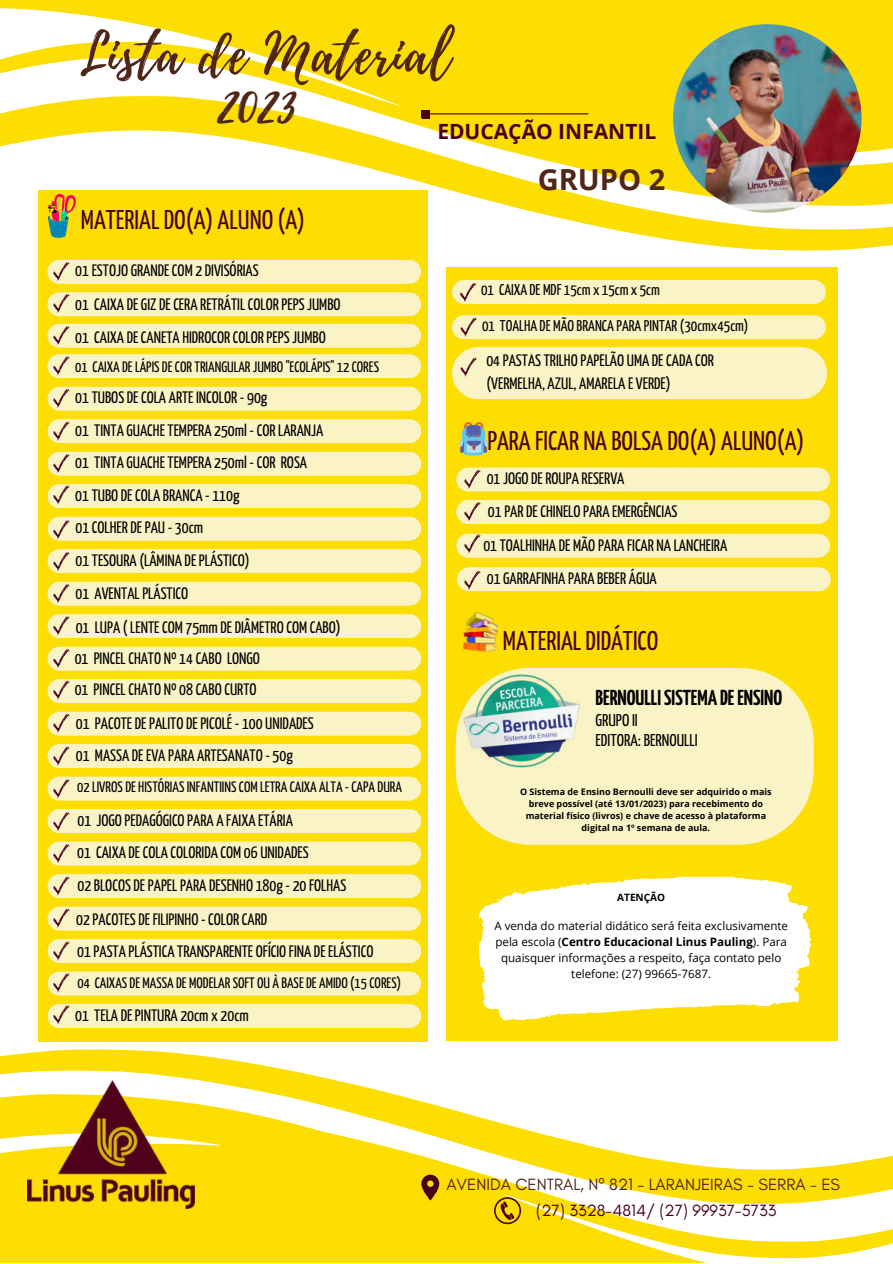
<style>
.page{position:relative;width:893px;height:1264px;background:#fff}
.page>*{position:absolute;margin:0;border:0;box-sizing:border-box;transform-origin:0 0}
.t1{font:55.5px "Playlist Script";letter-spacing:.02em;color:#502617}
.t2{font:49.5px "Playlist Script";color:#502617}
.t3{font:700 29.1px "Open Sans";color:#502617}
.t4{font:27px "Yanone Kaffeesatz";color:#48001a}
.t5{font:700 21.6px "Yanone Kaffeesatz";color:#000}
.t6{font:700 21px "Open Sans";color:#48001a}
.t7{font:17.1px/20.2px "Yanone Kaffeesatz";color:#000}
.t8{font:16.65px/25.8px "Glacial Indifference";color:#502617}
.t9{font:16.5px/33px "Yanone Kaffeesatz";color:#000}
.t10{font:15.6px "Yanone Kaffeesatz";color:#000}
.t11{font:15px "Yanone Kaffeesatz";color:#000}
.t12{font:11.55px/15.9px "Open Sans";color:#000;text-align:center}
.t13{font:700 10.05px "Open Sans";color:#000}
.t14{font:700 9px/12px "Open Sans";color:#000;text-align:center}
.s1{font-weight:700}
.s2{font-family:"Noto Sans"}
.s3{color:#48001a}
</style>
<div class="page">
<svg style="left:427px;top:206px;width:465px;height:45px"></svg>
<svg style="left:0;top:0;width:892px;height:206px;fill:#fdde02"></svg>
<img style="left:673px;top:24px;width:188px;height:189px;border-radius:50%">
<svg style="left:0;top:1049px;width:393px;height:45px"></svg>
<svg style="left:0;top:1094px;width:892px;height:168px;fill:#fdde02"></svg>
<img style="left:28px;top:1080px;width:166px;height:128px">
<svg style="left:421px;top:1174px;width:18px;height:26px"></svg>
<svg style="left:494px;top:1197px;width:27px;height:27px"></svg>
<div style="left:38px;top:190px;width:389px;height:851px;background:#fdde02"></div>
<div style="left:446px;top:267px;width:391px;height:774px;background:#fdde02"></div>
<svg style="left:421px;top:110px;width:9px;height:9px"></svg>
<hr style="left:427px;top:113px;width:161px;height:1px;background:#48001a">
<div style="left:48px;top:260px;width:373px;height:24px;background:#faf3c6"></div>
<svg style="left:48px;top:194px;width:28px;height:44px"></svg>
<svg style="left:460px;top:422px;width:27px;height:33px"></svg>
<img style="left:464px;top:612px;width:33px;height:39px">
<svg style="left:456px;top:668px;width:357px;height:176px;background:#faf1b8"></svg>
<img style="left:455px;top:668px;width:140px;height:111px">
<svg style="left:478px;top:876px;width:334px;height:144px;fill:#fff"></svg>
<div style="left:48px;top:292px;width:373px;height:24px;background:#faf3c6"></div>
<div style="left:48px;top:324px;width:373px;height:23px;background:#faf3c6"></div>
<div style="left:48px;top:354px;width:373px;height:24px;background:#faf3c6"></div>
<div style="left:48px;top:387px;width:373px;height:23px;background:#faf3c6"></div>
<div style="left:48px;top:419px;width:373px;height:24px;background:#faf3c6"></div>
<div style="left:48px;top:452px;width:373px;height:23px;background:#faf3c6"></div>
<div style="left:48px;top:484px;width:373px;height:24px;background:#faf3c6"></div>
<div style="left:48px;top:517px;width:373px;height:23px;background:#faf3c6"></div>
<div style="left:48px;top:582px;width:373px;height:23px;background:#faf3c6"></div>
<div style="left:48px;top:549px;width:373px;height:24px;background:#faf3c6"></div>
<div style="left:48px;top:614px;width:373px;height:24px;background:#faf3c6"></div>
<div style="left:48px;top:679px;width:373px;height:24px;background:#faf3c6"></div>
<div style="left:48px;top:647px;width:373px;height:23px;background:#faf3c6"></div>
<div style="left:48px;top:711px;width:373px;height:24px;background:#faf3c6"></div>
<div style="left:48px;top:744px;width:373px;height:24px;background:#faf3c6"></div>
<div style="left:48px;top:776px;width:373px;height:24px;background:#faf3c6"></div>
<div style="left:48px;top:809px;width:373px;height:24px;background:#faf3c6"></div>
<div style="left:48px;top:841px;width:373px;height:24px;background:#faf3c6"></div>
<div style="left:48px;top:874px;width:373px;height:23px;background:#faf3c6"></div>
<div style="left:48px;top:906px;width:373px;height:24px;background:#faf3c6"></div>
<div style="left:48px;top:971px;width:373px;height:24px;background:#faf3c6"></div>
<div style="left:48px;top:939px;width:373px;height:23px;background:#faf3c6"></div>
<div style="left:48px;top:1004px;width:373px;height:23px;background:#faf3c6"></div>
<div style="left:452px;top:280px;width:373px;height:24px;background:#faf3c6"></div>
<div style="left:452px;top:315px;width:373px;height:24px;background:#faf3c6"></div>
<div style="left:452px;top:347px;width:374px;height:52px;background:#faf3c6"></div>
<div style="left:456px;top:467px;width:373px;height:24px;background:#faf3c6"></div>
<div style="left:456px;top:500px;width:373px;height:24px;background:#faf3c6"></div>
<div style="left:456px;top:534px;width:373px;height:23px;background:#faf3c6"></div>
<div style="left:457px;top:567px;width:373px;height:24px;background:#faf3c6"></div>
<h1 class="t1" style="left:79px;top:15px;width:372px">Lista de Material</h1>
<h2 class="t2" style="left:218px;top:67px;width:79px">2023</h2>
<p class="t6" style="left:437px;top:117px;width:220px">EDUCAÇÃO INFANTIL</p>
<h3 class="t3" style="left:537px;top:159px;width:129px">GRUPO 2</h3>
<h3 class="t4" style="left:81px;top:200px;width:226px">MATERIAL DO(A) ALUNO (A)</h3>
<p class="t9" style="left:75px;top:253px;width:267px;line-height:33.5px">01 ESTOJO GRANDE COM 2 DIVISÓRIAS<br>01 CAIXA DE GIZ DE CERA RETRÁTIL COLOR PEPS JUMBO<br>01 CAIXA DE CANETA HIDROCOR COLOR PEPS JUMBO</p>
<p class="t11" style="left:75px;top:356px;width:305px">01 CAIXA DE LÁPIS DE COR TRIANGULAR JUMBO "ECOLÁPIS" 12 CORES</p>
<p class="t9" style="left:75px;top:380px;width:193px">01 TUBOS DE COLA ARTE INCOLOR - 90g</p>
<p class="t9" style="left:75px;top:413px;width:249px;line-height:32.5px">01 TINTA GUACHE TEMPERA 250ml - COR LARANJA<br>01 TINTA GUACHE TEMPERA 250ml - COR ROSA</p>
<p class="t9" style="left:75px;top:477px;width:267px">01 TUBO DE COLA BRANCA - 110g<br>01 COLHER DE PAU - 30cm<br>01 TESOURA (LÂMINA DE PLÁSTICO)<br>01 AVENTAL PLÁSTICO<br>01 LUPA ( LENTE COM 75mm DE DIÂMETRO COM CABO)</p>
<p class="t9" style="left:75px;top:642px;width:187px;line-height:30.6px">01 PINCEL CHATO Nº 14 CABO LONGO<br>01 PINCEL CHATO Nº 08 CABO CURTO</p>
<p class="t9" style="left:76px;top:707px;width:239px;line-height:31.7px">01 PACOTE DE PALITO DE PICOLÉ - 100 UNIDADES<br>01 MASSA DE EVA PARA ARTESANATO - 50g</p>
<p class="t11" style="left:77px;top:776px;width:326px">02 LIVROS DE HISTÓRIAS INFANTIINS COM LETRA CAIXA ALTA - CAPA DURA</p>
<p class="t9" style="left:77px;top:802px;width:270px">01 JOGO PEDAGÓGICO PARA A FAIXA ETÁRIA<br>01 CAIXA DE COLA COLORIDA COM 06 UNIDADES<br>02 BLOCOS DE PAPEL PARA DESENHO 180g - 20 FOLHAS</p>
<p class="t9" style="left:76px;top:902px;width:299px;line-height:31.5px">02 PACOTES DE FILIPINHO - COLOR CARD<br>01 PASTA PLÁSTICA TRANSPARENTE OFÍCIO FINA DE ELÁSTICO</p>
<p class="t11" style="left:77px;top:972px;width:325px">04 CAIXAS DE MASSA DE MODELAR SOFT OU À BASE DE AMIDO (15 CORES)</p>
<p class="t9" style="left:75px;top:997px;width:175px">01 TELA DE PINTURA 20cm x 20cm</p>
<p class="t10" style="left:481px;top:279px;width:180px">01 CAIXA DE MDF 15cm x 15cm x 5cm</p>
<p class="t10" style="left:482px;top:314px;width:268px">01 TOALHA DE MÃO BRANCA PARA PINTAR (30cmx45cm)</p>
<p class="t9" style="left:486px;top:348px;width:229px;line-height:22.5px">04 PASTAS TRILHO PAPELÃO UMA DE CADA COR (VERMELHA, AZUL, AMARELA E VERDE)</p>
<h3 class="t4" style="left:487px;top:421px;width:318px">PARA FICAR NA BOLSA DO(A) ALUNO(A)</h3>
<p class="t9" style="left:486px;top:461px;width:192px;line-height:32.5px">01 JOGO DE ROUPA RESERVA<br>01 PAR DE CHINELO PARA EMERGÊNCIAS</p>
<p class="t9" style="left:483px;top:528px;width:245px;line-height:32.5px">01 TOALHINHA DE MÃO PARA FICAR NA LANCHEIRA<br>01 GARRAFINHA PARA BEBER ÁGUA</p>
<h3 class="t4" style="left:503px;top:622px;width:157px">MATERIAL DIDÁTICO</h3>
<h3 class="t5" style="left:595px;top:681px;width:188px">BERNOULLI SISTEMA DE ENSINO</h3>
<p class="t7" style="left:595px;top:709px;width:104px">GRUPO II<br>EDITORA: BERNOULLI</p>
<p class="t14" style="left:520px;top:785px;width:253px">O Sistema de Ensino Bernoulli deve ser adquirido o mais breve possível (até 13/01/2023) para recebimento do material físico (livros) e chave de acesso à plataforma digital na 1º semana de aula.</p>
<p class="t13" style="left:617px;top:890px;width:49px">ATENÇÃO</p>
<p class="t12" style="left:494px;top:917px;width:295px">A venda do material didático será feita exclusivamente pela escola (<span class="s1">Centro Educacional Linus Pauling</span>). Para quaisquer informações a respeito, faça contato pelo telefone: (27) 99665-7687.</p>
<p class="t8" style="left:536px;top:1171px;width:305px;text-indent:-90px">AVENIDA CENTRAL, N<span class="s2">º</span> 821 - LARANJEIRAS - SERRA - ES <span class="s3">(27) 3328-4814/ (27) 99937-5733</span></p>
</div>
